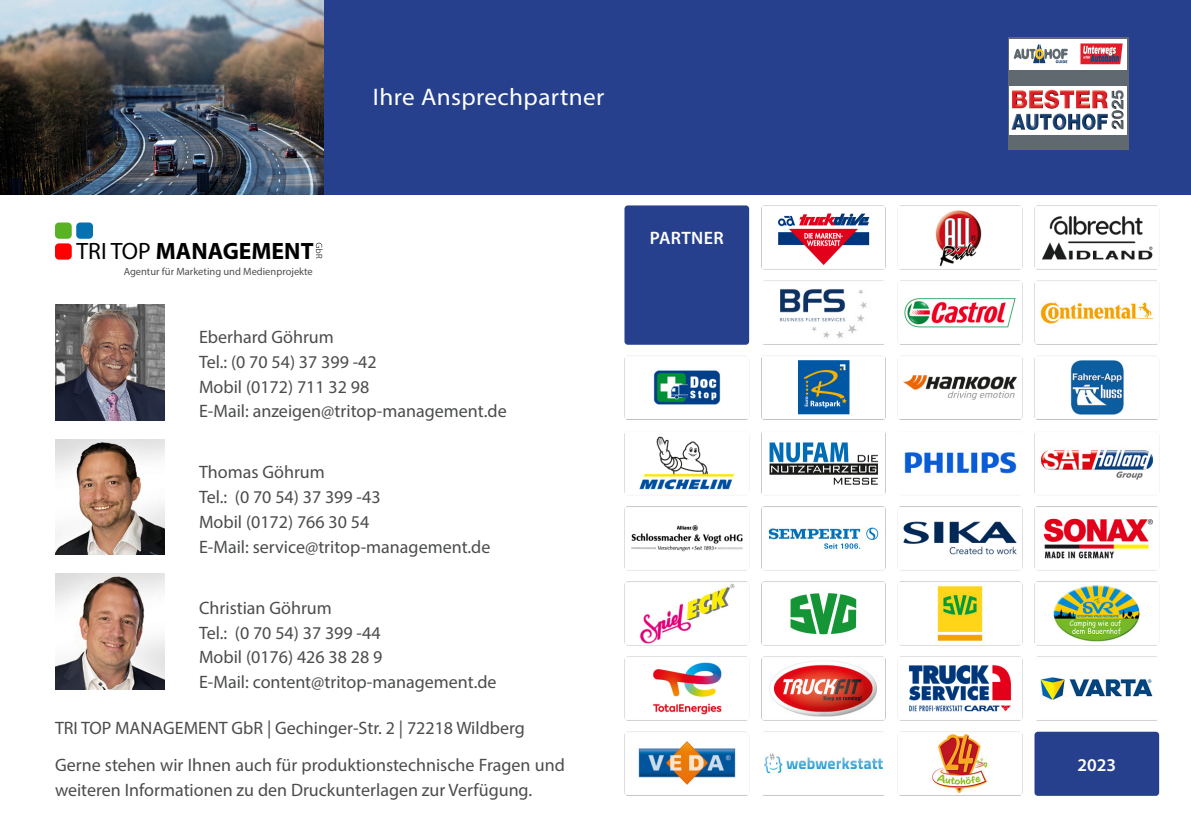
<style>
.page{position:relative;width:1191px;height:840px;background:#fff}
.page>*{position:absolute;margin:0;border:0;box-sizing:border-box;transform-origin:0 0}
.t1{font:24px "Myriad Pro";letter-spacing:.015em;color:#fff;scale:1.05 1}
.t2{font:700 23.6px "Myriad";color:#000}
.t3{font:18px/24.8px "Myriad Pro";color:#4b4c4d}
.t4{font:600 18px "Myriad Pro";letter-spacing:.02em;color:#fff}
.t5{font:900 17.2px "Helvetica Neue LT Std";color:#5f696f;scale:.9 1}
.t6{font:10.4px "Myriad Pro";color:#000}
.s1{font-weight:400}
</style>
<div class="page">
<div style="left:624px;top:205px;width:125px;height:139px;background:#26408d;border-radius:3px"></div>
<div style="left:0;top:0;width:1191px;height:195px;background:#26408d"></div>
<img style="left:0;top:0;width:323px;height:195px">
<svg style="left:316px;top:242px;width:6px;height:16px"></svg>
<div style="left:55px;top:243px;width:17px;height:16px;background:#f00;border-radius:4px"></div>
<div style="left:55px;top:222px;width:17px;height:16px;background:#59b224;border-radius:4px"></div>
<div style="left:76px;top:222px;width:17px;height:16px;background:#0571b0;border-radius:4px"></div>
<img style="left:55px;top:304px;width:110px;height:116px">
<img style="left:55px;top:439px;width:110px;height:115px">
<img style="left:55px;top:573px;width:110px;height:116px">
<img style="left:1034px;top:433px;width:119px;height:60px">
<img style="left:624px;top:506px;width:124px;height:62px">
<img style="left:1034px;top:506px;width:124px;height:62px">
<img style="left:624px;top:731px;width:122px;height:64px">
<img style="left:1034px;top:355px;width:125px;height:64px">
<img style="left:897px;top:355px;width:125px;height:64px">
<img style="left:897px;top:506px;width:125px;height:61px">
<img style="left:897px;top:656px;width:125px;height:64px">
<img style="left:897px;top:205px;width:125px;height:64px">
<img style="left:624px;top:656px;width:123px;height:64px">
<img style="left:897px;top:731px;width:125px;height:64px">
<img style="left:761px;top:506px;width:124px;height:64px">
<img style="left:761px;top:656px;width:124px;height:64px">
<img style="left:761px;top:205px;width:124px;height:64px">
<img style="left:1034px;top:581px;width:123px;height:64px">
<img style="left:897px;top:581px;width:125px;height:64px">
<img style="left:764px;top:731px;width:119px;height:43px">
<img style="left:624px;top:433px;width:110px;height:60px">
<img style="left:1037px;top:656px;width:120px;height:44px">
<img style="left:1034px;top:280px;width:123px;height:64px">
<img style="left:897px;top:280px;width:125px;height:64px">
<img style="left:763px;top:280px;width:121px;height:59px">
<img style="left:1034px;top:205px;width:123px;height:64px">
<img style="left:624px;top:355px;width:125px;height:64px">
<img style="left:761px;top:355px;width:124px;height:64px">
<div style="left:1034px;top:731px;width:125px;height:64px;background:#26408d;border-radius:3px"></div>
<img style="left:761px;top:432px;width:117px;height:63px">
<img style="left:624px;top:581px;width:123px;height:64px">
<img style="left:761px;top:581px;width:124px;height:64px">
<img style="left:904px;top:452px;width:113px;height:22px">
<div style="left:1007px;top:37px;width:121px;height:113px;background:#5f696f"></div>
<div style="left:1009px;top:39px;width:117px;height:31px;background:#fff"></div>
<div style="left:1009px;top:86px;width:117px;height:48px;background:#fff"></div>
<svg style="left:1013px;top:44px;width:54px;height:19px"></svg>
<svg style="left:1080px;top:43px;width:42px;height:21px"></svg>
<img style="left:1012px;top:90px;width:15px;height:18px">
<img style="left:1029px;top:90px;width:45px;height:19px">
<img style="left:1076px;top:90px;width:13px;height:18px">
<img style="left:1092px;top:90px;width:15px;height:18px">
<img style="left:1011px;top:113px;width:55px;height:17px">
<img style="left:1068px;top:114px;width:12px;height:15px">
<img style="left:1082px;top:113px;width:13px;height:17px">
<img style="left:1097px;top:114px;width:10px;height:15px">
<div style="left:1111px;top:89px;width:13px;height:42px;background:#231f20;opacity:.75"></div>
<p class="t1" style="left:373px;top:82px;width:222px">Ihre Ansprechpartner</p>
<p class="t2" style="left:77px;top:238px;width:239px"><span class="s1">TRI TOP</span> MANAGEMENT</p>
<p class="t6" style="left:124px;top:265px;width:191px">Agentur für Marketing und Medienprojekte</p>
<p class="t3" style="left:199px;top:324px;width:136px">Eberhard Göhrum</p>
<p class="t3" style="left:199px;top:349px;width:179px">Tel.: (0 70 54) 37 399 -42</p>
<p class="t3" style="left:199px;top:373px;width:172px">Mobil (0172) 711 32 98</p>
<p class="t3" style="left:199px;top:398px;width:309px">E-Mail: anzeigen@tritop-management.de</p>
<p class="t3" style="left:199px;top:459px;width:127px">Thomas Göhrum</p>
<p class="t3" style="left:199px;top:484px;width:183px">Tel.: (0 70 54) 37 399 -43</p>
<p class="t3" style="left:199px;top:509px;width:172px">Mobil (0172) 766 30 54</p>
<p class="t3" style="left:199px;top:533px;width:293px">E-Mail: service@tritop-management.de</p>
<p class="t3" style="left:199px;top:594px;width:134px">Christian Göhrum</p>
<p class="t3" style="left:199px;top:619px;width:183px">Tel.: (0 70 54) 37 399 -44</p>
<p class="t3" style="left:199px;top:644px;width:185px">Mobil (0176) 426 38 28 9</p>
<p class="t3" style="left:199px;top:669px;width:299px">E-Mail: content@tritop-management.de</p>
<p class="t3" style="left:55px;top:715px;width:471px">TRI TOP MANAGEMENT GbR | Gechinger-Str. 2 | 72218 Wildberg</p>
<p class="t3" style="left:55px;top:751px;width:511px">Gerne stehen wir Ihnen auch für produktionstechnische Fragen und weiteren Informationen zu den Druckunterlagen zur Verfügung.</p>
<p class="t4" style="left:650px;top:226px;width:75px">PARTNER</p>
<p class="t5" style="left:1107px;top:130px;width:47px;rotate:-90deg">2025</p>
<p class="t4" style="left:1077px;top:752px;width:40px">2023</p>
</div>
